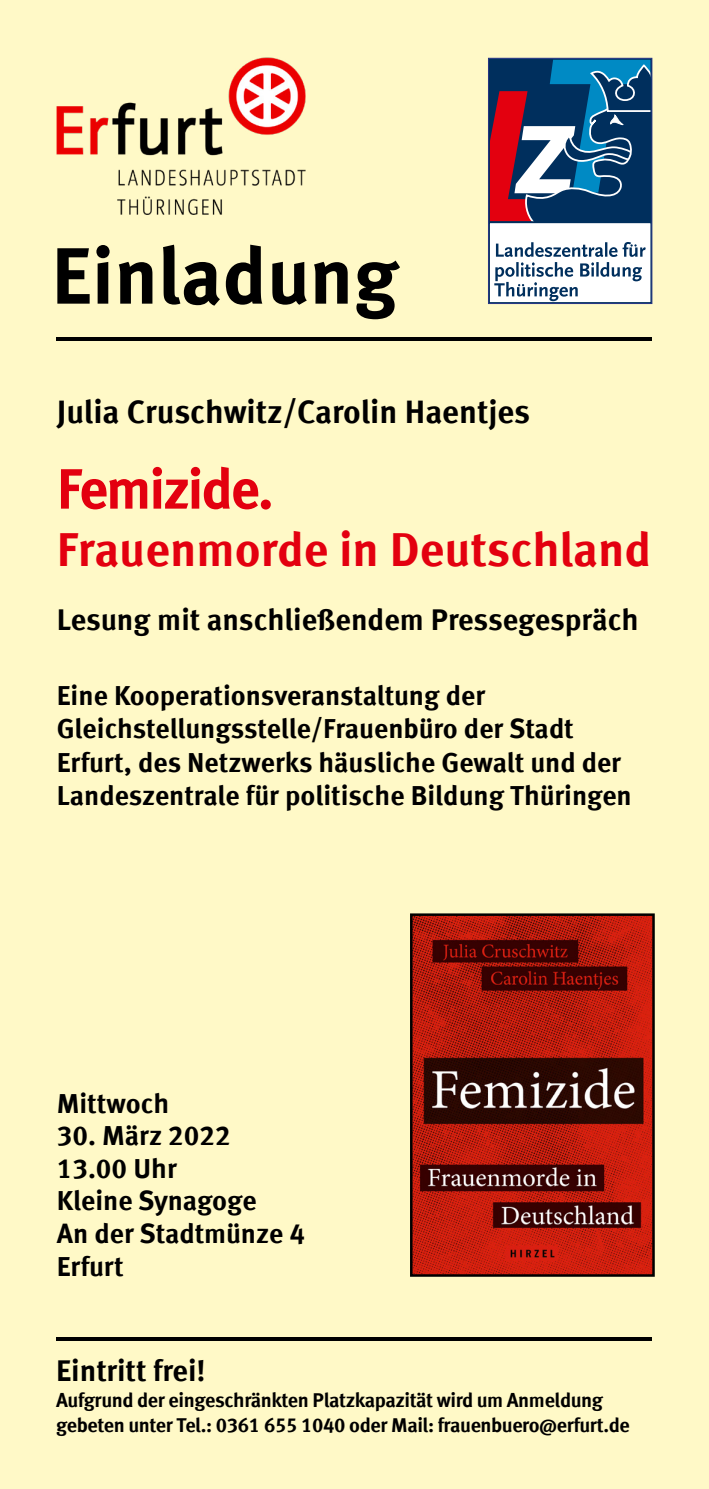
<style>
.page{position:relative;width:709px;height:1489px;background:#fff}
.page>*{position:absolute;margin:0;border:0;box-sizing:border-box;transform-origin:0 0}
.t1{font:700 79.75px "Meta Offc Pro";color:#000}
.t2{font:700 56.75px "Meta Offc Pro";letter-spacing:-.04em;color:#e3000f}
.t3{font:700 47.75px "Meta Offc Pro";color:#e3000f}
.t4{font:700 32.5px "Meta Offc Pro";color:#000}
.t5{font:700 30px "Meta Offc Pro";color:#000}
.t6{font:700 27.5px/32.5px "Meta Offc Pro";color:#000}
.t7{font:700 20px/25px "Meta Offc Pro";letter-spacing:-.02em;color:#000}
</style>
<div class="page">
<div style="left:0;top:0;width:709px;height:1488px;background:#fff9c7"></div>
<hr style="left:56px;top:1337px;width:595px;height:3px;background:#000">
<hr style="left:57px;top:337px;width:595px;height:3px;background:#000">
<svg style="left:490px;top:60px;width:160px;height:161px;background:#414f74"></svg>
<div style="left:488px;top:222px;width:164px;height:81px;background:#fff;border:1px solid #002f5d"></div>
<svg style="left:494px;top:242px;width:151px;height:59px"></svg>
<div style="left:488px;top:58px;width:164px;height:246px;border:1px solid #253483"></div>
<img style="left:57px;top:58px;width:248px;height:156px">
<img style="left:413px;top:916px;width:238px;height:357px">
<div style="left:410px;top:913px;width:244px;height:363px;border:2px solid #000"></div>
<h1 class="t1" style="left:51px;top:213px;width:348px">Einladung</h1>
<p class="t4" style="left:57px;top:386px;width:475px">Julia Cruschwitz/Carolin Haentjes</p>
<h2 class="t2" style="left:57px;top:444px;width:219px">Femizide.</h2>
<h3 class="t3" style="left:57px;top:512px;width:596px">Frauenmorde in Deutschland</h3>
<p class="t5" style="left:57px;top:595px;width:583px">Lesung mit anschließendem Pressegespräch</p>
<p class="t6" style="left:57px;top:677px;width:576px">Eine Kooperationsveranstaltung der Gleichstellungsstelle/Frauenbüro der Stadt Erfurt, des Netzwerks häusliche Gewalt und der Landeszentrale für politische Bildung Thüringen</p>
<p class="t6" style="left:57px;top:1085px;width:114px">Mittwoch</p>
<p class="t6" style="left:57px;top:1117px;width:250px">30. März 2022<br>13.00 Uhr<br>Kleine Synagoge<br>An der Stadtmünze 4<br>Erfurt</p>
<p class="t5" style="left:56px;top:1347px;width:151px">Eintritt frei!</p>
<p class="t7" style="left:56px;top:1385px;width:575px">Aufgrund der eingeschränkten Platzkapazität wird um Anmeldung gebeten unter Tel.: 0361 655 1040 oder Mail: frauenbuero@erfurt.de</p>
</div>
